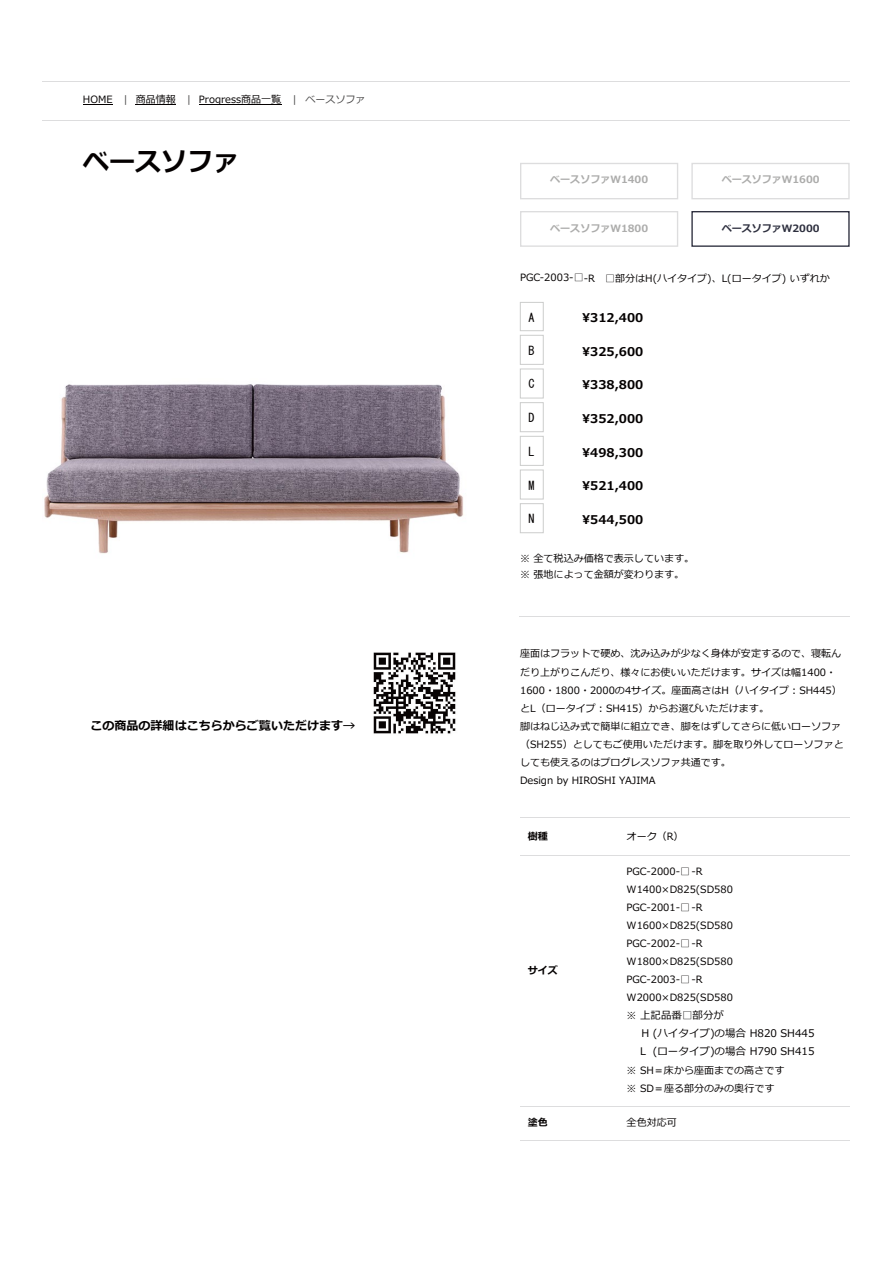
<style>
.page{position:relative;width:893px;height:1263px;background:#fff}
.page>*{position:absolute;margin:0;border:0;box-sizing:border-box;transform-origin:0 0}
.t1{font:700 26.1px "Meiryo";color:#040000}
.t2{font:700 12px "Meiryo";color:#040000}
.t3{font:12px "MS Gothic";color:#040000}
.t4{font:10.5px/18px "Meiryo";color:#040000}
.t5{font:10.05px/18.1px "Meiryo";color:#040000}
.t6{font:700 10.05px "Meiryo";color:#acacab}
.t7{font:700 10.05px "Meiryo";color:#2d2f3e}
.t8{font:700 10.05px "Meiryo";color:#040000}
.s1{color:#454444}
.s2{font-size:10.05px}
</style>
<div class="page">
<hr style="left:43px;top:81px;width:807px;height:1px;background:#ddddde">
<hr style="left:43px;top:120px;width:807px;height:1px;background:#ddddde">
<hr style="left:83px;top:104px;width:30px;height:1px;background:#040000">
<hr style="left:136px;top:104px;width:40px;height:1px;background:#040000">
<hr style="left:199px;top:104px;width:82px;height:1px;background:#040000">
<div style="left:520px;top:302px;width:24px;height:29px;border:1px solid #cccdcc"></div>
<div style="left:520px;top:335px;width:24px;height:30px;border:1px solid #cccdcc"></div>
<div style="left:520px;top:369px;width:24px;height:29px;border:1px solid #cccdcc"></div>
<div style="left:520px;top:402px;width:24px;height:30px;border:1px solid #cccdcc"></div>
<div style="left:520px;top:436px;width:24px;height:30px;border:1px solid #cccdcc"></div>
<div style="left:520px;top:470px;width:24px;height:29px;border:1px solid #cccdcc"></div>
<div style="left:520px;top:503px;width:24px;height:30px;border:1px solid #cccdcc"></div>
<div style="left:520px;top:163px;width:158px;height:36px;border:1px solid #ddddde"></div>
<div style="left:691px;top:163px;width:159px;height:36px;border:1px solid #ddddde"></div>
<div style="left:520px;top:211px;width:158px;height:36px;border:1px solid #ddddde"></div>
<div style="left:691px;top:211px;width:159px;height:36px;border:1px solid #2d2f3e"></div>
<hr style="left:519px;top:616px;width:87px;height:1px;background:#ddddde">
<hr style="left:606px;top:616px;width:244px;height:1px;background:#ddddde">
<hr style="left:520px;top:855px;width:99px;height:1px;background:#ddddde">
<hr style="left:619px;top:855px;width:231px;height:1px;background:#ddddde">
<hr style="left:520px;top:817px;width:99px;height:1px;background:#ddddde">
<hr style="left:619px;top:817px;width:231px;height:1px;background:#ddddde">
<hr style="left:520px;top:1106px;width:99px;height:1px;background:#ddddde">
<hr style="left:619px;top:1106px;width:231px;height:1px;background:#ddddde">
<hr style="left:520px;top:1140px;width:99px;height:1px;background:#ddddde">
<hr style="left:619px;top:1140px;width:231px;height:1px;background:#ddddde">
<img style="left:373px;top:652px;width:83px;height:82px">
<img style="left:44px;top:384px;width:420px;height:170px">
<p class="t5" style="left:83px;top:91px;width:284px">HOME <span class="s1">|</span> 商品情報 <span class="s1">|</span> Progress商品一覧 <span class="s1">| ベースソファ</span></p>
<h1 class="t1" style="left:83px;top:143px;width:158px">ベースソファ</h1>
<p class="t2" style="left:90px;top:717px;width:266px">この商品の詳細はこちらからご覧いただけます→</p>
<p class="t6" style="left:550px;top:173px;width:99px">ベースソファW1400</p>
<p class="t6" style="left:722px;top:173px;width:99px">ベースソファW1600</p>
<p class="t6" style="left:550px;top:221px;width:99px">ベースソファW1800</p>
<p class="t7" style="left:722px;top:221px;width:99px">ベースソファW2000</p>
<p class="t5" style="left:520px;top:270px;width:311px">PGC-2003-□-R　□部分はH(ハイタイプ)、L(ロータイプ) いずれか</p>
<p class="t3" style="left:528px;top:312px;width:8px">A</p>
<p class="t2" style="left:582px;top:309px;width:63px">¥312,400</p>
<p class="t3" style="left:528px;top:344px;width:8px">B</p>
<p class="t2" style="left:582px;top:343px;width:63px">¥325,600</p>
<p class="t3" style="left:528px;top:378px;width:8px">C</p>
<p class="t2" style="left:582px;top:376px;width:63px">¥338,800</p>
<p class="t3" style="left:528px;top:412px;width:8px">D</p>
<p class="t2" style="left:582px;top:410px;width:63px">¥352,000</p>
<p class="t3" style="left:528px;top:445px;width:8px">L</p>
<p class="t2" style="left:582px;top:444px;width:63px">¥498,300</p>
<p class="t3" style="left:528px;top:479px;width:8px">M</p>
<p class="t2" style="left:582px;top:477px;width:63px">¥521,400</p>
<p class="t3" style="left:528px;top:513px;width:8px">N</p>
<p class="t2" style="left:582px;top:511px;width:63px">¥544,500</p>
<p class="t5" style="left:520px;top:551px;width:176px;line-height:15.3px">※ 全て税込み価格で表示しています。※ 張地によって金額が変わります。</p>
<p class="t5" style="left:520px;top:645px;width:325px">座面はフラットで硬め、沈み込みが少なく身体が安定するので、寝転んだり上がりこんだり、様々にお使いいただけます。サイズは幅1400・1600・1800・2000の4サイズ。座面高さはH（ハイタイプ︓SH445）とL（ロータイプ︓SH415）からお選びいただけます。<br>脚はねじ込み式で簡単に組立でき、脚をはずしてさらに低いローソファ（SH255）としてもご使用いただけます。脚を取り外してローソファとしても使えるのはプログレスソファ共通です。<br>Design by HIROSHI YAJIMA</p>
<p class="t8" style="left:528px;top:829px;width:22px">樹種</p>
<p class="t5" style="left:627px;top:828px;width:59px">オーク（R）</p>
<p class="t8" style="left:528px;top:963px;width:32px">サイズ</p>
<p class="t5" style="left:627px;top:862px;width:108px">PGC-2000-□-R<br>W1400×D825(SD580<br>PGC-2001-□-R<br>W1600×D825(SD580<br>PGC-2002-□-R<br>W1800×D825(SD580<br>PGC-2003-□-R<br>W2000×D825(SD580</p>
<p class="t4" style="left:627px;top:1007px;width:99px"><span class="s2">※</span> 上記品番□部分が</p>
<p class="t4" style="left:640px;top:1025px;width:176px">Ｈ (ハイタイプ)の場合 H820 SH445<br>L (ロータイプ)の場合 H790 SH415</p>
<p class="t5" style="left:627px;top:1061px;width:159px">※ SH＝床から座面までの高さです※ SD＝座る部分のみの奥行です</p>
<p class="t8" style="left:528px;top:1115px;width:22px">塗色</p>
<p class="t5" style="left:627px;top:1113px;width:52px">全色対応可</p>
</div>
